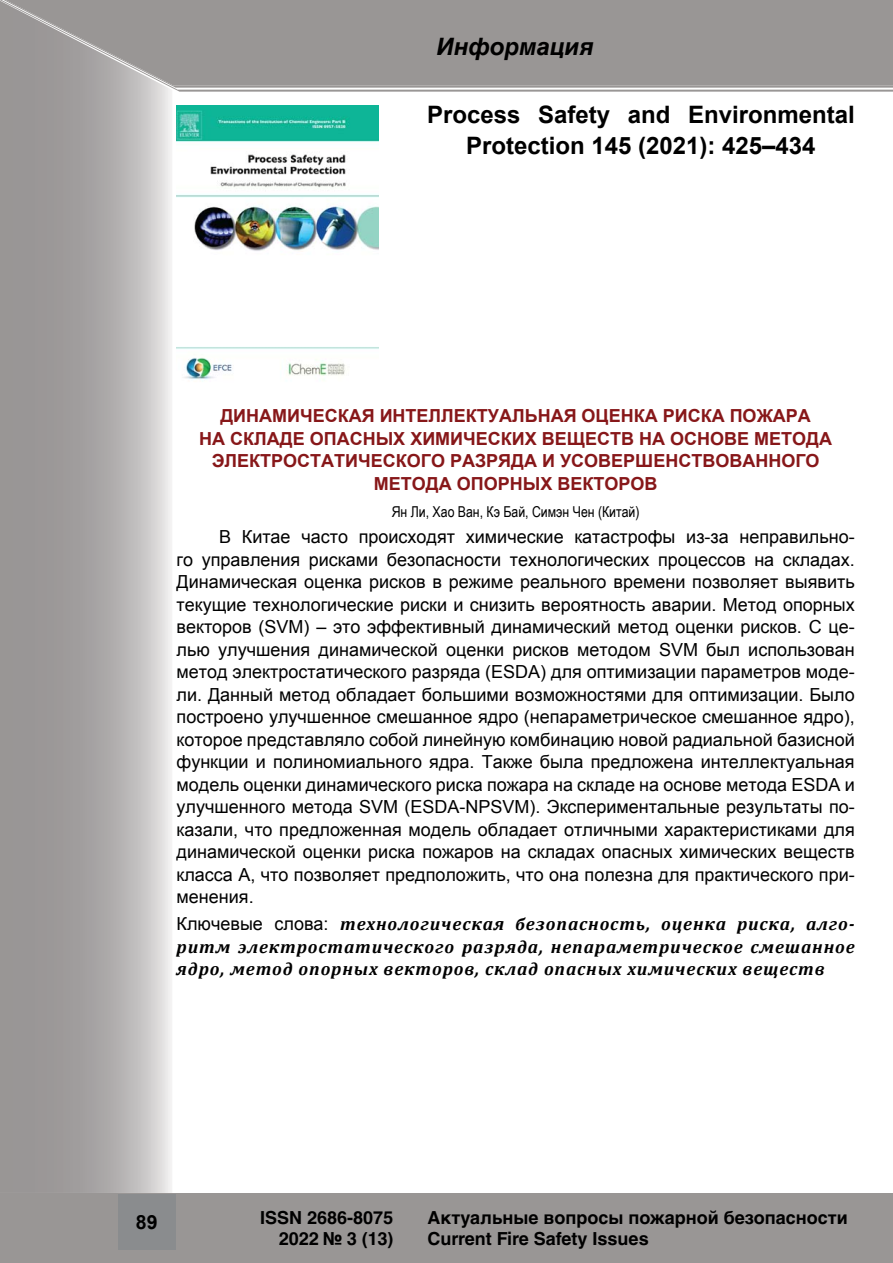
<style>
.page{position:relative;width:893px;height:1263px;background:#fff}
.page>*{position:absolute;margin:0;border:0;box-sizing:border-box;transform-origin:0 0}
.t1{font:700 24px/31.5px "Arial";color:#000;text-align:center}
.t2{font:24px "Helvetica Cyr Bold Inclined";color:#000}
.t3{font:700 19.5px "Arial";color:#000}
.t4{font:18px/22.5px "Arial";color:#000;text-align:justify}
.t5{font:italic 700 18px/22.5px "Cambria";letter-spacing:.05em;color:#000;text-align:justify}
.t6{font:700 18px/22.5px "Arial";color:#871719;text-align:center}
.t7{font:700 18px/21.6px "Helvetica Cyr";color:#000;text-align:right}
.t8{font:15px "Arial Narrow";color:#000}
.s1{font-family:"Arial";font-weight:400;font-style:normal}
</style>
<div class="page">
<div style="left:0;top:1193px;width:893px;height:70px;background:#999695"></div>
<svg style="left:173px;top:88px;width:720px;height:4px"></svg>
<div style="left:173px;top:0;width:720px;height:88px;background:#999695"></div>
<svg style="left:0;top:0;width:173px;height:1193px;background:#adaaaa"></svg>
<div style="left:118px;top:1194px;width:58px;height:56px;background:#8a8c8e"></div>
<img style="left:176px;top:105px;width:203px;height:275px">
<h1 class="t2" style="left:437px;top:33px;width:159px">Информация</h1>
<h1 class="t1" style="left:427px;top:99px;width:429px">Process Safety and Environmental<br>Protection 145 (2021): 425–434</h1>
<p class="t6" style="left:199px;top:405px;width:634px">ДИНАМИЧЕСКАЯ ИНТЕЛЛЕКТУАЛЬНАЯ ОЦЕНКА РИСКА ПОЖАРА<br>НА СКЛАДЕ ОПАСНЫХ ХИМИЧЕСКИХ ВЕЩЕСТВ НА ОСНОВЕ МЕТОДА ЭЛЕКТРОСТАТИЧЕСКОГО РАЗРЯДА И УСОВЕРШЕНСТВОВАННОГО МЕТОДА ОПОРНЫХ ВЕКТОРОВ</p>
<p class="t8" style="left:392px;top:503px;width:249px">Ян Ли, Хао Ван, Кэ Бай, Симэн Чен (Китай)</p>
<p class="t4" style="left:177px;top:526px;width:680px;text-indent:43px">В Китае часто происходят химические катастрофы из-за неправильно&shy;го управления рисками безопасности технологических процессов на складах.<br>Динамическая оценка рисков в режиме реального времени позволяет выявить текущие технологические риски и снизить вероятность аварии. Метод опорных векторов (SVM) – это эффективный динамический метод оценки рисков. С це&shy;лью улучшения динамической оценки рисков методом SVM был использован метод электростатического разряда (ESDA) для оптимизации параметров моде&shy;ли. Данный метод обладает большими возможностями для оптимизации. Было построено улучшенное смешанное ядро (непараметрическое смешанное ядро), которое представляло собой линейную комбинацию новой радиальной базисной функции и полиномиального ядра. Также была предложена интеллектуальная модель оценки динамического риска пожара на складе на основе метода ESDA и улучшенного метода SVM (ESDA-NPSVM). Экспериментальные результаты по&shy;казали, что предложенная модель обладает отличными характеристиками для динамической оценки риска пожаров на складах опасных химических веществ класса А, что позволяет предположить, что она полезна для практического при&shy;менения.</p>
<p class="t5" style="left:177px;top:912px;width:680px"><span class="s1">Ключевые слова:</span> технологическая безопасность, оценка риска, алго&shy;ритм электростатического разряда, непараметрическое смешанное ядро, метод опорных векторов, склад опасных химических веществ</p>
<p class="t3" style="left:136px;top:1211px;width:23px">89</p>
<p class="t7" style="left:260px;top:1207px;width:135px">ISSN 2686-8075<br>2022 № 3 (13)</p>
<p class="t7" style="left:427px;top:1207px;width:422px;text-align:left">Актуальные вопросы пожарной безопасности<br>Current Fire Safety Issues</p>
</div>
